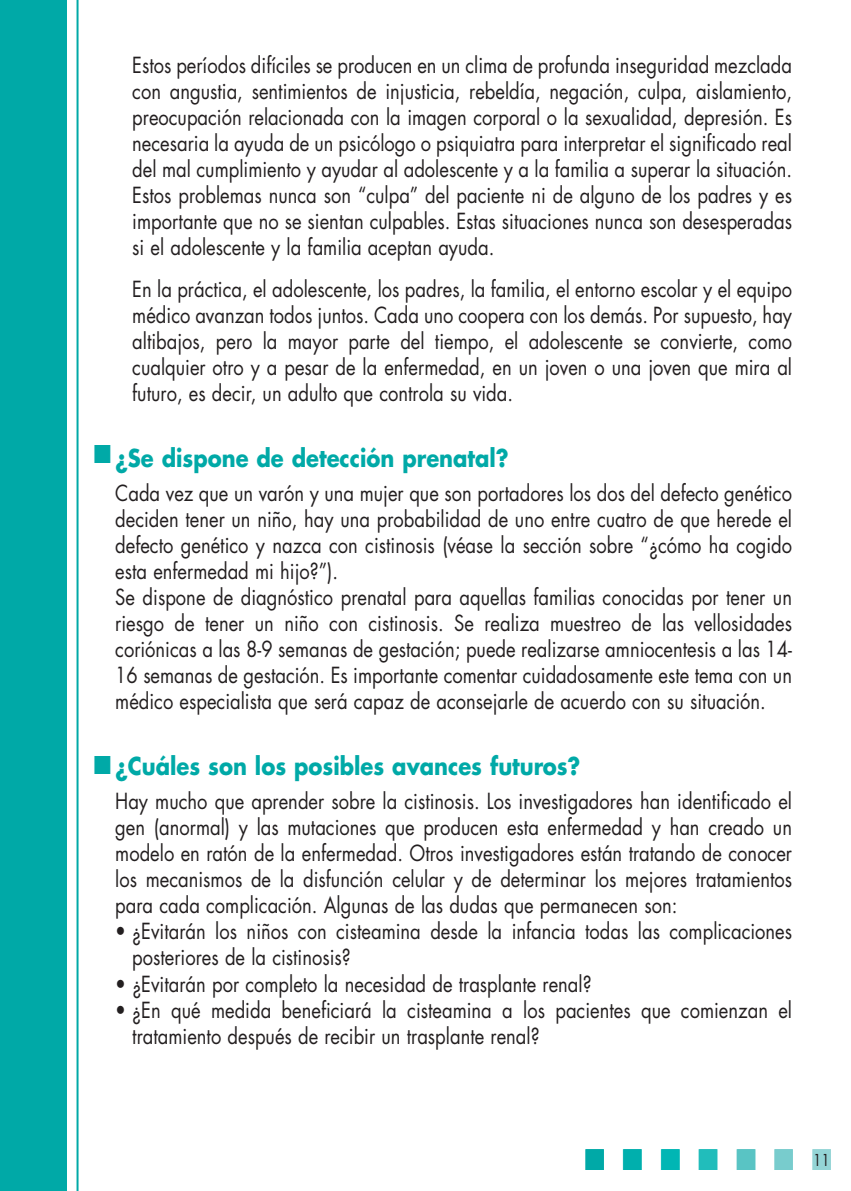
<style>
.page{position:relative;width:851px;height:1191px;background:#fff}
.page>*{position:absolute;margin:0;border:0;box-sizing:border-box;transform-origin:0 0}
.t1{font:30px "Zapf Dingbats";color:#00a9a7;scale:.88 1}
.t2{font:26px "Zapf Dingbats";color:#00a9a7;scale:.88 1}
.t3{font:700 24px "Futura";color:#00a9a7;scale:.88 1}
.t4{font:21.6px/26px "Futura";color:#231f20;text-align:justify;scale:.85 1}
.t5{font:16px "Futura";color:#231f20;scale:.85 1}
.s1{color:#00afad}
.s2{color:#00b6b4}
.s3{color:#21bdbb}
.s4{color:#59c4c4}
.s5{color:#78cccd}
.s6{color:#94d5d6}
</style>
<div class="page">
<div style="left:0;top:0;width:66px;height:1191px;background:#00a9a7"></div>
<hr style="left:76px;top:0;width:2px;height:1191px;background:#00a9a7">
<p class="t4" style="left:132px;top:54px;width:777px">Estos períodos difíciles se producen en un clima de profunda inseguridad mezclada con angustia, sentimientos de injusticia, rebeldía, negación, culpa, aislamiento, preocupación relacionada con la imagen corporal o la sexualidad, depresión. Es necesaria la ayuda de un psicólogo o psiquiatra para interpretar el significado real del mal cumplimiento y ayudar al adolescente y a la familia a superar la situación.<br>Estos problemas nunca son “culpa” del paciente ni de alguno de los padres y es importante que no se sientan culpables. Estas situaciones nunca son desesperadas si el adolescente y la familia aceptan ayuda.</p>
<p class="t4" style="left:132px;top:278px;width:777px">En la práctica, el adolescente, los padres, la familia, el entorno escolar y el equipo médico avanzan todos juntos. Cada uno coopera con los demás. Por supuesto, hay altibajos, pero la mayor parte del tiempo, el adolescente se convierte, como cualquier otro y a pesar de la enfermedad, en un joven o una joven que mira al futuro, es decir, un adulto que controla su vida.</p>
<p class="t2" style="left:94px;top:441px;width:21px">■</p>
<p class="t3" style="left:115px;top:447px;width:448px">¿Se dispone de detección prenatal?</p>
<p class="t4" style="left:115px;top:482px;width:797px;text-align:left">Cada vez que un varón y una mujer que son portadores los dos del defecto genético deciden tener un niño, hay una probabilidad de uno entre cuatro de que herede el defecto genético y nazca con cistinosis (véase la sección sobre “¿cómo ha cogido esta enfermedad mi hijo?”).<br>Se dispone de diagnóstico prenatal para aquellas familias conocidas por tener un riesgo de tener un niño con cistinosis. Se realiza muestreo de las vellosidades coriónicas a las 8-9 semanas de gestación; puede realizarse amniocentesis a las 14- 16 semanas de gestación. Es importante comentar cuidadosamente este tema con un médico especialista que será capaz de aconsejarle de acuerdo con su situación.</p>
<p class="t3" style="left:94px;top:755px;width:554px">■ ¿Cuáles son los posibles avances futuros?</p>
<p class="t4" style="left:115px;top:790px;width:797px">Hay mucho que aprender sobre la cistinosis. Los investigadores han identificado el gen (anormal) y las mutaciones que producen esta enfermedad y han creado un modelo en ratón de la enfermedad. Otros investigadores están tratando de conocer los mecanismos de la disfunción celular y de determinar los mejores tratamientos para cada complicación. Algunas de las dudas que permanecen son:</p>
<p class="t4" style="left:132px;top:920px;width:777px;text-indent:-17px">• ¿Evitarán los niños con cisteamina desde la infancia todas las complicaciones posteriores de la cistinosis?</p>
<p class="t4" style="left:115px;top:972px;width:562px">• ¿Evitarán por completo la necesidad de trasplante renal?</p>
<p class="t4" style="left:132px;top:998px;width:777px;text-indent:-17px">• ¿En qué medida beneficiará la cisteamina a los pacientes que comienzan el tratamiento después de recibir un trasplante renal?</p>
<h1 class="t1" style="left:584px;top:1145px;width:282px">■ <span class="s1">■</span><span class="s2">■</span><span class="s3">■</span><span class="s4">■</span><span class="s5">■</span><span class="s6">■</span></h1>
<p class="t5" style="left:813px;top:1152px;width:21px">11</p>
</div>
